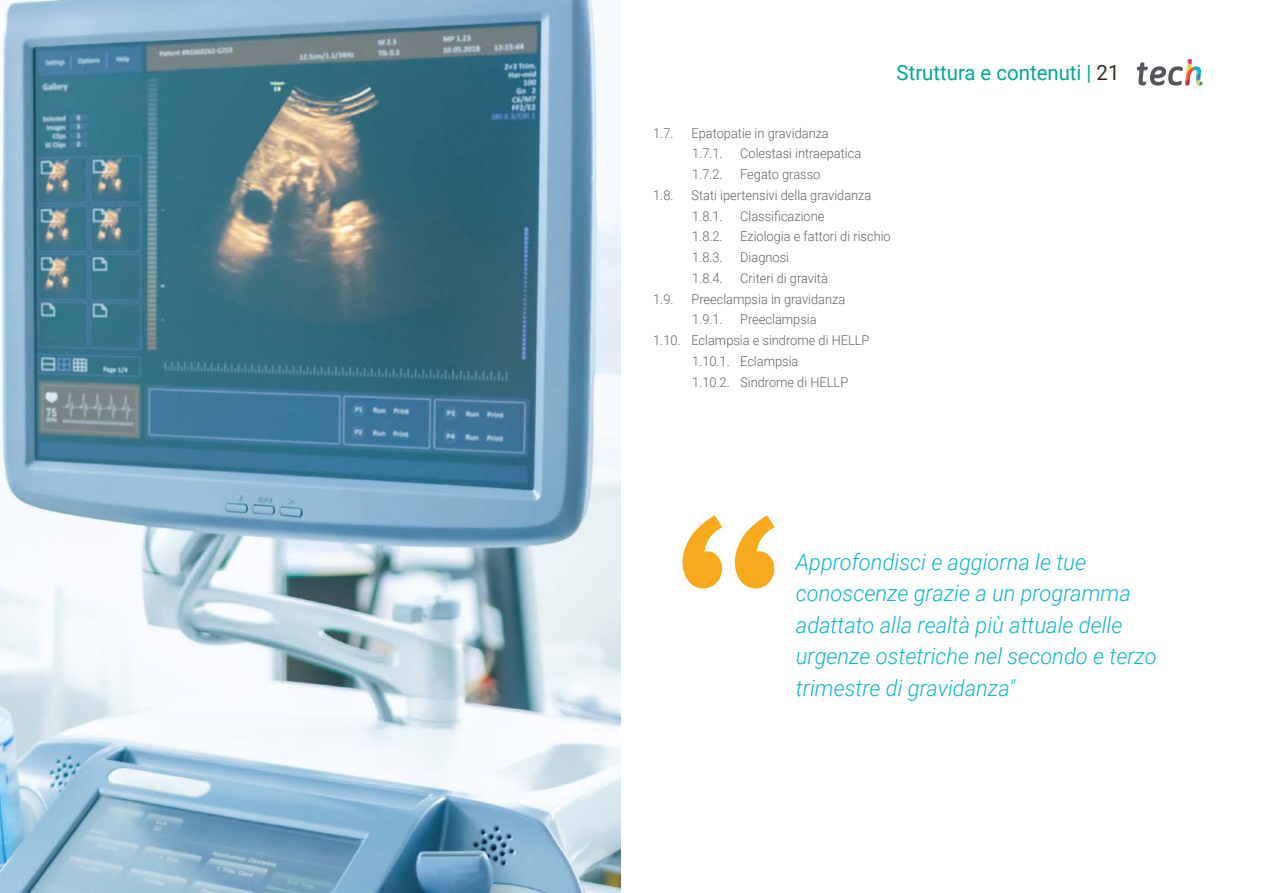
<style>
.page{position:relative;width:1263px;height:893px;background:#fff}
.page>*{position:absolute;margin:0;border:0;box-sizing:border-box;transform-origin:0 0}
.t1{font:italic 300 22.5px/31.5px "Roboto";color:#0fb6cf}
.t2{font:21px "Roboto";color:#00a996}
.t3{font:300 13.5px/20.7px "Roboto";color:#61646a;scale:.95 1}
.s1{color:#312e20}
</style>
<div class="page">
<img style="left:0;top:0;width:621px;height:893px">
<svg style="left:682px;top:515px;width:93px;height:73px"></svg>
<svg style="left:1137px;top:59px;width:65px;height:27px"></svg>
<p class="t3" style="left:653px;top:122px;width:23px">1.7.</p>
<p class="t3" style="left:691px;top:122px;width:146px">Epatopatie in gravidanza<br>1.7.1.</p>
<p class="t3" style="left:740px;top:143px;width:129px">Colestasi intraepatica</p>
<p class="t3" style="left:692px;top:164px;width:34px">1.7.2.</p>
<p class="t3" style="left:740px;top:164px;width:86px">Fegato grasso</p>
<p class="t3" style="left:653px;top:184px;width:23px">1.8.</p>
<p class="t3" style="left:691px;top:184px;width:191px">Stati ipertensivi della gravidanza<br>1.8.1.</p>
<p class="t3" style="left:740px;top:205px;width:90px">Classificazione</p>
<h2 class="t2" style="left:897px;top:57px;width:224px">Struttura e contenuti | <span class="s1">21</span></h2>
<p class="t3" style="left:692px;top:226px;width:34px">1.8.2.</p>
<p class="t3" style="left:740px;top:226px;width:160px">Eziologia e fattori di rischio</p>
<p class="t3" style="left:692px;top:247px;width:34px">1.8.3.</p>
<p class="t3" style="left:740px;top:247px;width:53px">Diagnosi</p>
<p class="t3" style="left:692px;top:267px;width:34px">1.8.4.</p>
<p class="t3" style="left:740px;top:267px;width:94px">Criteri di gravità</p>
<p class="t3" style="left:653px;top:288px;width:23px">1.9.</p>
<p class="t3" style="left:691px;top:288px;width:163px">Preeclampsia in gravidanza<br>1.9.1.</p>
<p class="t3" style="left:740px;top:309px;width:82px">Preeclampsia</p>
<p class="t3" style="left:653px;top:330px;width:229px">1.10. Eclampsia e sindrome di HELLP</p>
<p class="t3" style="left:692px;top:350px;width:113px">1.10.1. Eclampsia</p>
<p class="t3" style="left:692px;top:371px;width:166px">1.10.2. Sindrome di HELLP</p>
<h1 class="t1" style="left:796px;top:545px;width:362px">Approfondisci e aggiorna le tue conoscenze grazie a un programma adattato alla realtà più attuale delle urgenze ostetriche nel secondo e terzo trimestre di gravidanza"</h1>
</div>
